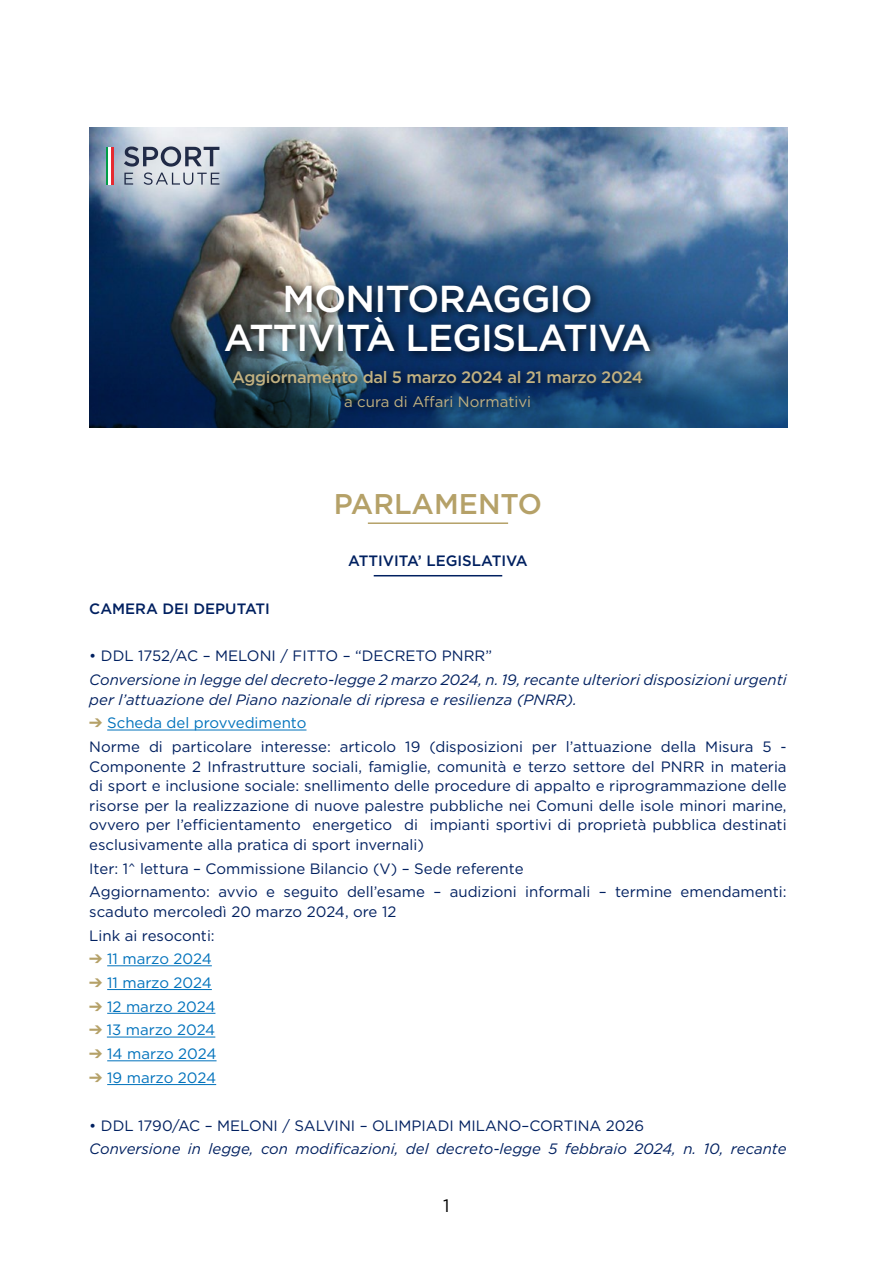
<style>
.page{position:relative;width:893px;height:1263px;background:#fff}
.page>*{position:absolute;margin:0;border:0;box-sizing:border-box;transform-origin:0 0}
.t1{font:500 37.5px/39px "Gotham";letter-spacing:-.02em;color:#fff;text-align:center}
.t2{font:500 28.5px "Gotham";color:#b5a168}
.t3{font:18px "Gotham";color:#000}
.t4{font:500 16.5px "Gotham";letter-spacing:-.02em;color:#c2b181}
.t5{font:15px/19.5px "Gotham";color:#002060}
.t6{font:italic 15px/19.5px "Gotham";color:#002060}
.t7{font:15px "Gotham";letter-spacing:-.005em;color:#0072bc}
.t8{font:500 15px "Gotham";color:#002060}
.t9{font:15px "Gotham";color:#c2b181}
.s1{color:#b5a168}
.s2{color:#0072bc}
</style>
<div class="page">
<img style="left:89px;top:128px;width:698px;height:140px">
<svg style="left:89px;top:268px;width:698px;height:159px;background:#24486f"></svg>
<div style="left:220px;top:280px;width:441px;height:138px;background:#000;opacity:.75"></div>
<svg style="left:124px;top:146px;width:95px;height:39px;background:#a8afba"></svg>
<hr style="left:106px;top:147px;width:3px;height:38px;background:#009e47">
<hr style="left:109px;top:147px;width:2px;height:38px;background:#fff">
<hr style="left:111px;top:147px;width:2px;height:38px;background:#e62930">
<hr style="left:368px;top:522px;width:140px;height:2px;background:#b5a168">
<hr style="left:374px;top:575px;width:128px;height:1px;background:#002060">
<hr style="left:107px;top:730px;width:199px;height:1px;background:#0072bc">
<hr style="left:107px;top:965px;width:105px;height:1px;background:#0072bc">
<hr style="left:107px;top:989px;width:105px;height:1px;background:#0072bc">
<hr style="left:107px;top:1013px;width:108px;height:1px;background:#0072bc">
<hr style="left:107px;top:1037px;width:108px;height:1px;background:#0072bc">
<hr style="left:107px;top:1060px;width:110px;height:1px;background:#0072bc">
<hr style="left:107px;top:1084px;width:109px;height:1px;background:#0072bc">
<h1 class="t1" style="left:224px;top:279px;width:429px">MONITORAGGIO<br>ATTIVITÀ LEGISLATIVA</h1>
<p class="t4" style="left:232px;top:366px;width:413px">Aggiornamento dal 5 marzo 2024 al 21 marzo 2024</p>
<p class="t9" style="left:344px;top:392px;width:189px">a cura di Affari Normativi</p>
<h2 class="t2" style="left:334px;top:485px;width:210px">PARLAMENTO</h2>
<p class="t8" style="left:348px;top:551px;width:181px">ATTIVITA’ LEGISLATIVA</p>
<p class="t8" style="left:89px;top:599px;width:182px">CAMERA DEI DEPUTATI</p>
<p class="t5" style="left:89px;top:646px;width:404px">• DDL 1752/AC – MELONI / FITTO – “DECRETO PNRR”</p>
<p class="t6" style="left:89px;top:670px;width:699px">Conversione in legge del decreto-legge 2 marzo 2024, n. 19, recante ulteriori disposizioni urgenti per l’attuazione del Piano nazionale di ripresa e resilienza (PNRR).</p>
<p class="t5" style="left:89px;top:711px;width:699px;line-height:23.7px"><span class="s1">➔</span> <span class="s2">Scheda del provvedimento<br></span>Norme di particolare interesse: articolo 19 (disposizioni per l’attuazione della Misura 5 -</p>
<p class="t5" style="left:89px;top:756px;width:699px;text-align:justify">Componente 2 Infrastrutture sociali, famiglie, comunità e terzo settore del PNRR in materia di sport e inclusione sociale: snellimento delle procedure di appalto e riprogrammazione delle risorse per la realizzazione di nuove palestre pubbliche nei Comuni delle isole minori marine, ovvero per l’efficientamento energetico di impianti sportivi di proprietà pubblica destinati esclusivamente alla pratica di sport invernali)</p>
<p class="t5" style="left:89px;top:856px;width:699px;line-height:23.7px">Iter: 1^ lettura – Commissione Bilancio (V) – Sede referente<br>Aggiornamento: avvio e seguito dell’esame – audizioni informali – termine emendamenti:</p>
<p class="t5" style="left:89px;top:899px;width:309px;line-height:23.7px">scaduto mercoledì 20 marzo 2024, ore 12<br>Link ai resoconti:</p>
<p class="t7" style="left:89px;top:949px;width:124px"><span class="s1">➔</span> 11 marzo 2024</p>
<p class="t7" style="left:89px;top:973px;width:124px"><span class="s1">➔</span> 11 marzo 2024</p>
<p class="t7" style="left:89px;top:997px;width:128px"><span class="s1">➔</span> 12 marzo 2024</p>
<p class="t7" style="left:89px;top:1020px;width:128px"><span class="s1">➔</span> 13 marzo 2024</p>
<p class="t7" style="left:89px;top:1044px;width:129px"><span class="s1">➔</span> 14 marzo 2024</p>
<p class="t7" style="left:89px;top:1068px;width:128px"><span class="s1">➔</span> 19 marzo 2024</p>
<p class="t5" style="left:89px;top:1115px;width:556px">• DDL 1790/AC – MELONI / SALVINI – OLIMPIADI MILANO–CORTINA 2026</p>
<p class="t6" style="left:89px;top:1139px;width:699px">Conversione in legge, con modificazioni, del decreto-legge 5 febbraio 2024, n. 10, recante</p>
<p class="t3" style="left:443px;top:1194px;width:8px">1</p>
</div>
